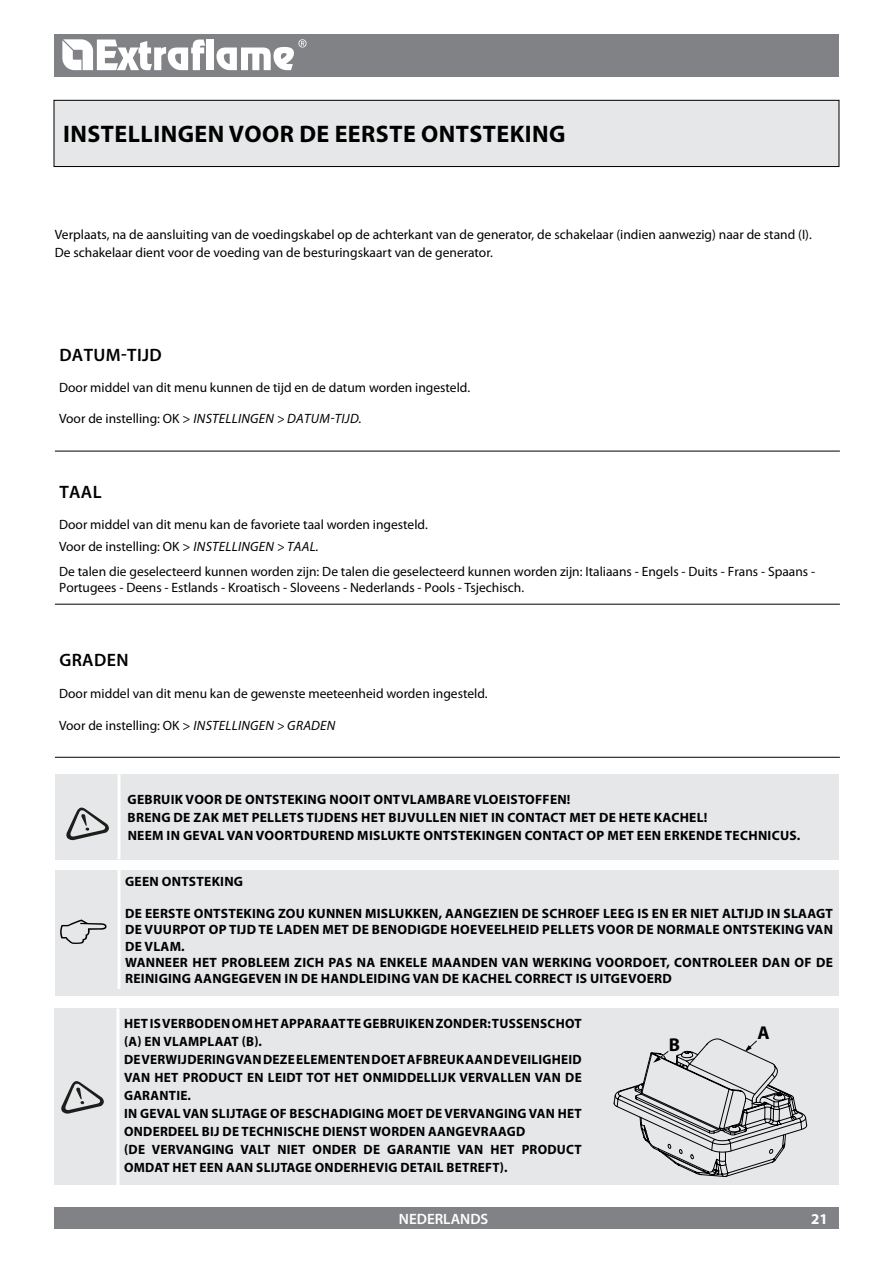
<style>
.page{position:relative;width:893px;height:1263px;background:#fff}
.page>*{position:absolute;margin:0;border:0;box-sizing:border-box;transform-origin:0 0}
.t1{font:700 24px "Myriad Pro";letter-spacing:.02em;color:#000}
.t2{font:700 18.6px "Myriad Pro";color:#000}
.t3{font:600 18px "Myriad Pro";letter-spacing:.02em;color:#000}
.t4{font:600 15px "Myriad Pro";color:#fff}
.t5{font:700 15px "Myriad Pro";color:#fff}
.t6{font:700 13.5px/18px "Myriad Pro";letter-spacing:.02em;color:#000}
.t7{font:13.5px/22.2px "Myriad Pro";color:#000}
.t8{font:italic 13.5px "Myriad Pro";letter-spacing:.02em;color:#000}
.s1{font-style:normal}
.s2{font-style:italic}
</style>
<div class="page">
<div style="left:54px;top:34px;width:785px;height:43px;background:#808285"></div>
<div style="left:54px;top:1208px;width:785px;height:21px;background:#808285"></div>
<svg style="left:62px;top:39px;width:143px;height:31px"></svg>
<div style="left:207px;top:40px;width:7px;height:30px;background:#fff"></div>
<svg style="left:216px;top:39px;width:90px;height:31px"></svg>
<div style="left:55px;top:870px;width:784px;height:125px;background:#e6e7e8"></div>
<hr style="left:118px;top:870px;width:3px;height:119px;background:#fff">
<div style="left:55px;top:774px;width:784px;height:85px;background:#e6e7e8"></div>
<hr style="left:118px;top:774px;width:3px;height:85px;background:#fff">
<svg style="left:66px;top:807px;width:43px;height:34px"></svg>
<div style="left:54px;top:100px;width:785px;height:67px;background:#e6e7e8"></div>
<div style="left:54px;top:100px;width:785px;height:67px;border:1px solid #000"></div>
<div style="left:54px;top:1008px;width:784px;height:177px;background:#e6e7e8"></div>
<hr style="left:116px;top:1008px;width:3px;height:177px;background:#fff">
<svg style="left:61px;top:1081px;width:43px;height:33px"></svg>
<hr style="left:55px;top:451px;width:785px;height:1px;background:#000">
<hr style="left:55px;top:604px;width:785px;height:1px;background:#000">
<hr style="left:55px;top:757px;width:785px;height:1px;background:#000">
<svg style="left:614px;top:1039px;width:193px;height:138px"></svg>
<h1 class="t1" style="left:63px;top:119px;width:448px">INSTELLINGEN VOOR DE EERSTE ONTSTEKING</h1>
<p class="t7" style="left:55px;top:225px;width:758px;line-height:18px">Verplaats, na de aansluiting van de voedingskabel op de achterkant van de generator, de schakelaar (indien aanwezig) naar de stand (I).<br>De schakelaar dient voor de voeding van de besturingskaart van de generator.</p>
<h3 class="t3" style="left:59px;top:343px;width:104px">DATUM-TIJD</h3>
<p class="t7" style="left:59px;top:376px;width:412px">Door middel van dit menu kunnen de tijd en de datum worden ingesteld.</p>
<p class="t8" style="left:59px;top:410px;width:304px"><span class="s1">Voor de instelling: OK &gt;</span> INSTELLINGEN &gt; DATUM-TIJD.</p>
<h3 class="t3" style="left:59px;top:480px;width:44px">TAAL</h3>
<p class="t7" style="left:59px;top:513px;width:370px">Door middel van dit menu kan de favoriete taal worden ingesteld.<br>Voor de instelling: OK &gt; <span class="s2">INSTELLINGEN &gt; TAAL.</span></p>
<p class="t7" style="left:59px;top:563px;width:758px;line-height:16.2px">De talen die geselecteerd kunnen worden zijn: De talen die geselecteerd kunnen worden zijn: Italiaans - Engels - Duits - Frans - Spaans -<br>Portugees - Deens - Estlands - Kroatisch - Sloveens - Nederlands - Pools - Tsjechisch.</p>
<h3 class="t3" style="left:59px;top:649px;width:71px">GRADEN</h3>
<p class="t7" style="left:59px;top:682px;width:430px">Door middel van dit menu kan de gewenste meeteenheid worden ingesteld.</p>
<p class="t7" style="left:59px;top:714px;width:278px">Voor de instelling: OK &gt; <span class="s2">INSTELLINGEN &gt; GRADEN</span></p>
<p class="t6" style="left:128px;top:790px;width:9px">GEBRUIK</p>
<p class="t6" style="left:186px;top:790px;width:11px">VOOR</p>
<p class="t6" style="left:225px;top:790px;width:71px">DE ONTSTEKING</p>
<p class="t6" style="left:329px;top:790px;width:9px">NOOI</p>
<p class="t6" style="left:363px;top:790px;width:48px">T ONTVLAMBARE</p>
<p class="t6" style="left:473px;top:790px;width:9px">VLOEI</p>
<p class="t6" style="left:510px;top:790px;width:24px">STOFFEN</p>
<p class="t6" style="left:567px;top:790px;width:5px">!</p>
<p class="t6" style="left:128px;top:808px;width:10px">BRENG</p>
<p class="t6" style="left:174px;top:808px;width:30px">DE ZAK</p>
<p class="t6" style="left:222px;top:808px;width:38px">ME T PELLE</p>
<p class="t6" style="left:289px;top:808px;width:33px">TS TIJDEN</p>
<p class="t6" style="left:351px;top:808px;width:47px">S HE T BIJVULLEN</p>
<p class="t6" style="left:459px;top:808px;width:58px">NIET INCON</p>
<p class="t6" style="left:535px;top:808px;width:128px">TACT MET DE HETEKACHEL</p>
<p class="t6" style="left:128px;top:808px;width:674px;text-indent:576px">!<br>NEEM IN GEVAL VAN VOORTDUREND MISLUKTE ONTSTEKINGEN CONTACT OP MET EEN ERKENDE TECHNICUS.</p>
<p class="t6" style="left:125px;top:872px;width:10px">GEEN</p>
<p class="t6" style="left:162px;top:872px;width:51px">ONTSTEKING</p>
<p class="t6" style="left:125px;top:905px;width:709px;line-height:16.2px">DE EERSTE ONTSTEKING ZOU KUNNEN MISLUKKEN, AANGEZIEN DE SCHROEF LEEG IS EN ER NIET ALTIJD IN SLAAGT DE VUURPOT OP TIJD TE LADEN MET DE BENODIGDE HOEVEELHEID PELLETS VOOR DE NORMALE ONTSTEKING VAN DE VLAM.<br>WANNEER HET PROBLEEM ZICH PAS NA ENKELE MAANDEN VAN WERKING VOORDOET, CONTROLEER DAN OF DE REINIGING AANGEGEVEN IN DE HANDLEIDING VAN DE KACHEL CORRECT IS UITGEVOERD</p>
<p class="t6" style="left:124px;top:1014px;width:48px">HET IS VERBODEN</p>
<p class="t6" style="left:232px;top:1014px;width:349px">OM HET APPARAATTE GEBRUIKEN ZONDER: TUSSENSCHOT</p>
<p class="t6" style="left:124px;top:1032px;width:49px">(A) EN VLAMPLAA</p>
<p class="t6" style="left:231px;top:1032px;width:32px">T (B).</p>
<p class="t6" style="left:124px;top:1050px;width:62px">DE VERWIJDERING</p>
<p class="t6" style="left:124px;top:1050px;width:459px;text-indent:112px">VAN DEZE ELEMENTEN DOET AFBREUK AAN DE VEILIGHEID VAN HET PRODUCT EN LEIDT TOT HET ONMIDDELLIJK VERVALLEN VAN DE GARANTIE.<br>IN GEVAL VAN SLIJTAGE OF BESCHADIGING MOET DE VERVANGING VAN HET ONDERDEEL BIJ DE TECHNISCHE DIENST WORDEN AANGEVRAAGD<br>(DE VERVANGING VALT NIET ONDER DE GARANTIE VAN HET PRODUCT OMDAT HET EEN AAN SLIJTAGE ONDERHEVIG DETAIL BETREFT).</p>
<h2 class="t2" style="left:669px;top:1033px;width:13px">B</h2>
<h2 class="t2" style="left:757px;top:1020px;width:14px">A</h2>
<p class="t4" style="left:399px;top:1209px;width:91px">NEDERLANDS</p>
<p class="t5" style="left:811px;top:1209px;width:18px">21</p>
</div>
